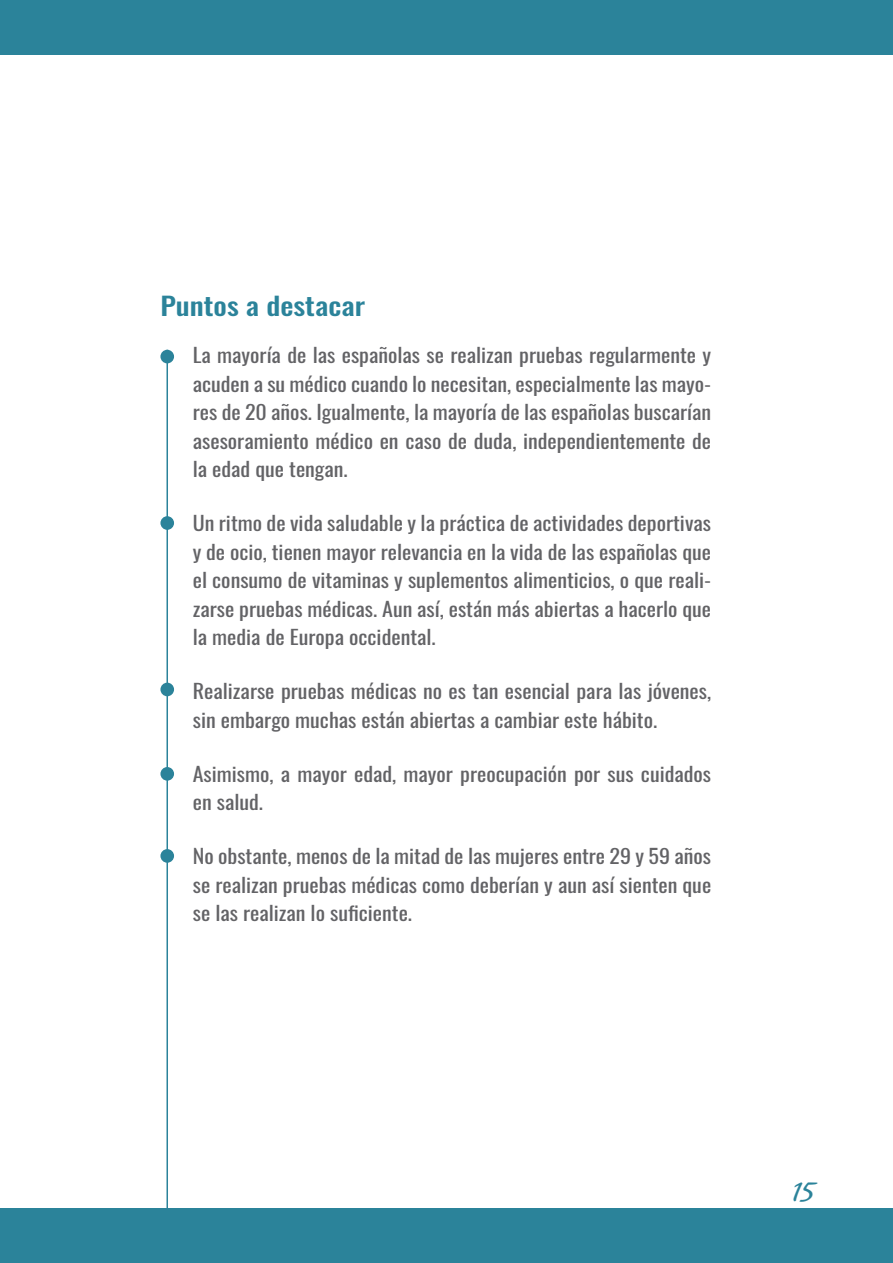
<style>
.page{position:relative;width:893px;height:1263px;background:#fff}
.page>*{position:absolute;margin:0;border:0;box-sizing:border-box;transform-origin:0 0}
.t1{font:39.9px "Caliban Std";color:#2b839a}
.t2{font:500 25.05px "Oswald";color:#2b839a;scale:1.18 1}
.t3{font:19.5px/28.5px "Oswald";color:#636366;text-align:justify;scale:1.13 1}
</style>
<div class="page">
<div style="left:0;top:1209px;width:893px;height:54px;background:#2b839a"></div>
<div style="left:0;top:0;width:893px;height:54px;background:#2b839a"></div>
<hr style="left:166px;top:350px;width:2px;height:913px;background:#2b839a">
<div style="left:160px;top:350px;width:14px;height:13px;background:#2b839a;border-radius:50%"></div>
<div style="left:160px;top:516px;width:14px;height:14px;background:#2b839a;border-radius:50%"></div>
<div style="left:160px;top:683px;width:14px;height:13px;background:#2b839a;border-radius:50%"></div>
<div style="left:160px;top:767px;width:14px;height:14px;background:#2b839a;border-radius:50%"></div>
<div style="left:160px;top:849px;width:14px;height:14px;background:#2b839a;border-radius:50%"></div>
<p class="t2" style="left:160px;top:293px;width:175px">Puntos a destacar</p>
<p class="t3" style="left:193px;top:339px;width:460px">La mayoría de las españolas se realizan pruebas regularmente y acuden a su médico cuando lo necesitan, especialmente las mayo&shy;res de 20 años. Igualmente, la mayoría de las españolas buscarían asesoramiento médico en caso de duda, independientemente de la edad que tengan.</p>
<p class="t3" style="left:193px;top:507px;width:460px">Un ritmo de vida saludable y la práctica de actividades deportivas y de ocio, tienen mayor relevancia en la vida de las españolas que el consumo de vitaminas y suplementos alimenticios, o que reali&shy;zarse pruebas médicas. Aun así, están más abiertas a hacerlo que la media de Europa occidental.</p>
<p class="t3" style="left:193px;top:675px;width:460px">Realizarse pruebas médicas no es tan esencial para las jóvenes, sin embargo muchas están abiertas a cambiar este hábito.</p>
<p class="t3" style="left:193px;top:758px;width:460px">Asimismo, a mayor edad, mayor preocupación por sus cuidados en salud.</p>
<p class="t3" style="left:193px;top:840px;width:460px">No obstante, menos de la mitad de las mujeres entre 29 y 59 años se realizan pruebas médicas como deberían y aun así sienten que se las realizan lo suficiente.</p>
<h1 class="t1" style="left:791px;top:1171px;width:25px">15</h1>
</div>
